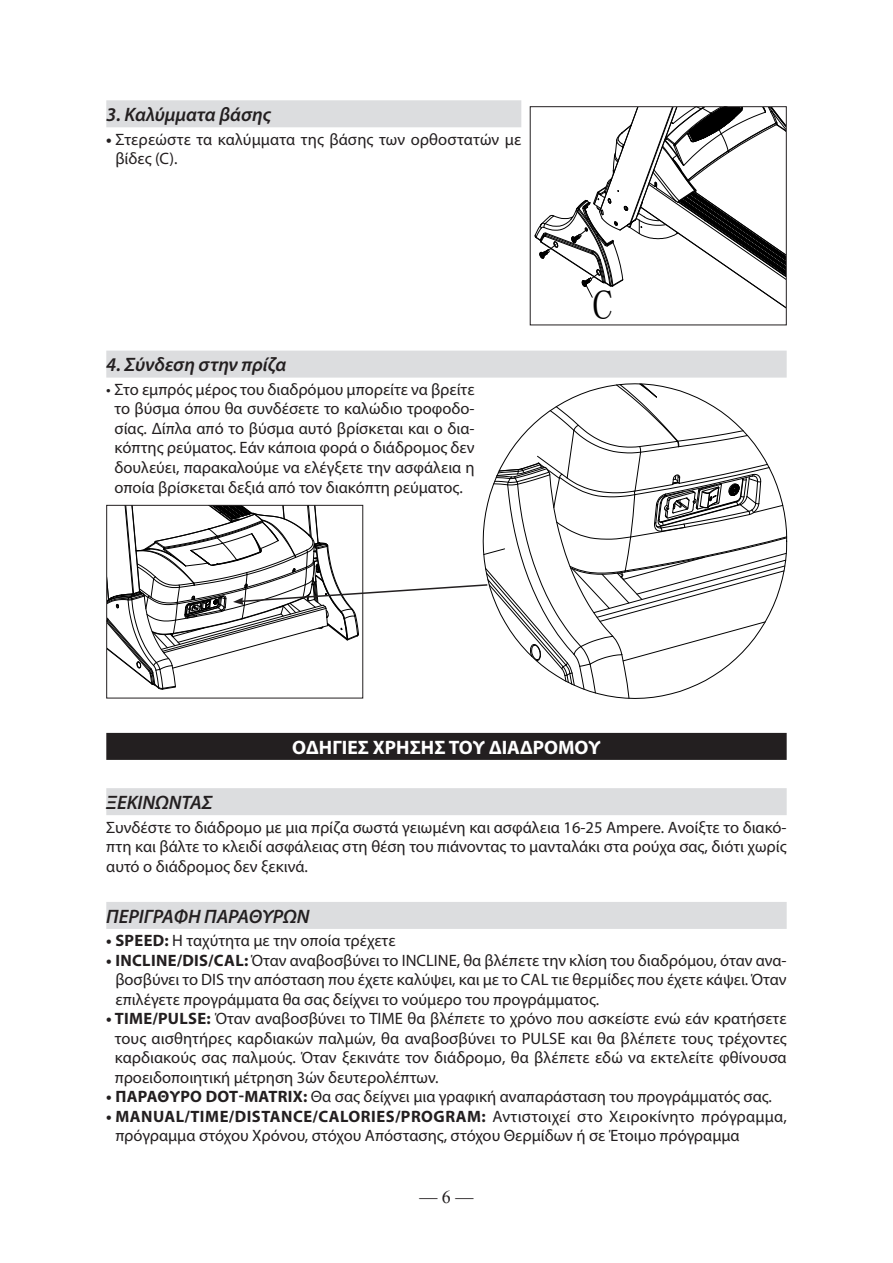
<style>
.page{position:relative;width:893px;height:1263px;background:#fff}
.page>*{position:absolute;margin:0;border:0;box-sizing:border-box;transform-origin:0 0}
.t1{font:40.8px "Sim Sun";color:#000}
.t2{font:italic 600 19.5px "Myriad Pro";color:#231f20}
.t3{font:700 19.5px "Myriad Pro";color:#fff}
.t4{font:18px "Times New Roman";color:#231f20}
.t5{font:16.5px/19.5px "Myriad Pro";color:#231f20;text-align:justify}
.s1{font-weight:700}
</style>
<div class="page">
<div style="left:106px;top:100px;width:415px;height:27px;background:#dcdddf"></div>
<div style="left:106px;top:351px;width:681px;height:27px;background:#dcdddf"></div>
<div style="left:106px;top:733px;width:681px;height:27px;background:#231f20"></div>
<div style="left:106px;top:788px;width:681px;height:27px;background:#dcdddf"></div>
<div style="left:106px;top:902px;width:681px;height:27px;background:#dcdddf"></div>
<svg style="left:529px;top:106px;width:258px;height:220px"></svg>
<svg style="left:106px;top:383px;width:681px;height:316px"></svg>
<p class="t2" style="left:106px;top:102px;width:166px">3. Καλύμματα βάσης</p>
<p class="t5" style="left:115px;top:129px;width:407px;text-indent:-9px"><span class="s1">•</span> Στερεώστε τα καλύμματα της βάσης των ορθοστατών με βίδες (C).</p>
<p class="t2" style="left:106px;top:352px;width:182px">4. Σύνδεση στην πρίζα</p>
<p class="t5" style="left:106px;top:379px;width:370px;text-align:center">• Στο εμπρός μέρος του διαδρόμου μπορείτε να βρείτε το βύσμα όπου θα συνδέσετε το καλώδιο τροφοδο&shy;σίας. Δίπλα από το βύσμα αυτό βρίσκεται και ο δια&shy;κόπτης ρεύματος. Εάν κάποια φορά ο διάδρομος δεν δουλεύει, παρακαλούμε να ελέγξετε την ασφάλεια η οποία βρίσκεται δεξιά από τον διακόπτη ρεύματος.</p>
<h1 class="t1" style="left:593px;top:284px;width:22px">C</h1>
<p class="t3" style="left:292px;top:734px;width:310px">ΟΔΗΓΙΕΣ ΧΡΗΣΗΣ ΤΟΥ ΔΙΑΔΡΟΜΟΥ</p>
<p class="t2" style="left:106px;top:790px;width:108px">ΞΕΚΙΝΩΝΤΑΣ</p>
<p class="t5" style="left:106px;top:817px;width:682px">Συνδέστε το διάδρομο με μια πρίζα σωστά γειωμένη και ασφάλεια 16-25 Ampere. Ανοίξτε το διακό&shy;πτη και βάλτε το κλειδί ασφάλειας στη θέση του πιάνοντας το μανταλάκι στα ρούχα σας, διότι χωρίς αυτό ο διάδρομος δεν ξεκινά.</p>
<p class="t2" style="left:106px;top:903px;width:205px">ΠΕΡΙΓΡΑΦΗ ΠΑΡΑΘΥΡΩΝ</p>
<p class="t5" style="left:106px;top:931px;width:291px"><span class="s1">• SPEED:</span> Η ταχύτητα με την οποία τρέχετε</p>
<p class="t5" style="left:115px;top:950px;width:673px;text-indent:-9px"><span class="s1">• INCLINE/DIS/CAL:</span> Όταν αναβοσβύνει το INCLINE, θα βλέπετε την κλίση του διαδρόμου, όταν ανα&shy;βοσβύνει το DIS την απόσταση που έχετε καλύψει, και με το CAL τιε θερμίδες που έχετε κάψει. Όταν επιλέγετε προγράμματα θα σας δείχνει το νούμερο του προγράμματος.</p>
<p class="t5" style="left:115px;top:1009px;width:674px;text-indent:-8px"><span class="s1">• TIME/PULSE:</span> Όταν αναβοσβύνει το TIME θα βλέπετε το χρόνο που ασκείστε ενώ εάν κρατήσετε τους αισθητήρες καρδιακών παλμών, θα αναβοσβύνει το PULSE και θα βλέπετε τους τρέχοντες καρδιακούς σας παλμούς. Όταν ξεκινάτε τον διάδρομο, θα βλέπετε εδώ να εκτελείτε φθίνουσα προειδοποιητική μέτρηση 3ών δευτερολέπτων.</p>
<p class="t5" style="left:106px;top:1087px;width:667px"><span class="s1">• ΠΑΡΑΘΥΡΟ DOT-MATRIX:</span> Θα σας δείχνει μια γραφική αναπαράσταση του προγράμματός σας.</p>
<p class="t5" style="left:115px;top:1106px;width:673px;text-indent:-9px"><span class="s1">• MANUAL/TIME/DISTANCE/CALORIES/PROGRAM:</span> Αντιστοιχεί στο Χειροκίνητο πρόγραμμα, πρόγραμμα στόχου Χρόνου, στόχου Απόστασης, στόχου Θερμίδων ή σε Έτοιμο πρόγραμμα</p>
<p class="t4" style="left:419px;top:1185px;width:55px">— 6 —</p>
</div>
